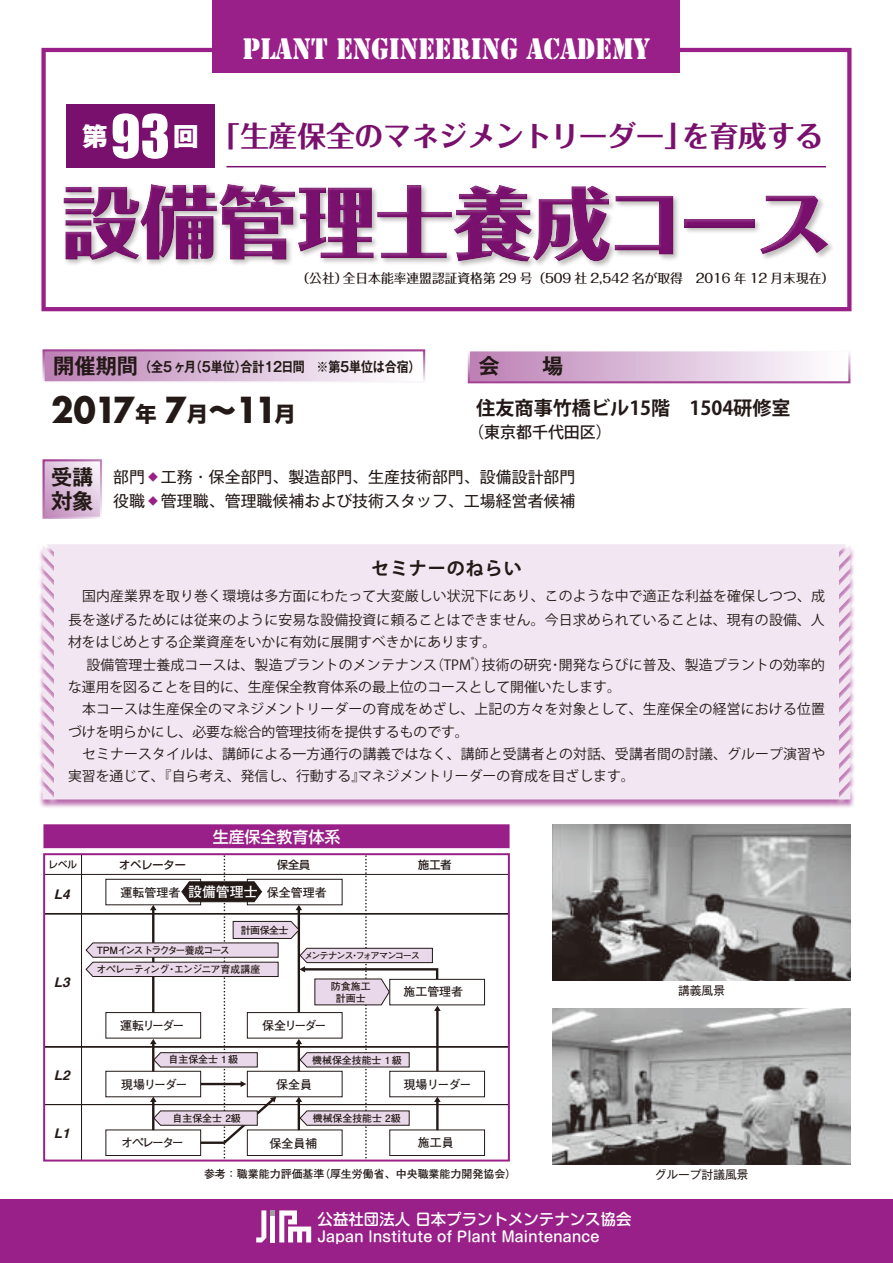
<style>
.page{position:relative;width:893px;height:1263px;background:#fff}
.page>*{position:absolute;margin:0;border:0;box-sizing:border-box;transform-origin:0 0}
.t1{font:800 78.6px "Folk Pro";letter-spacing:-.005em;color:#7a106d}
.t2{font:700 34.95px "Futura";letter-spacing:-.08em;color:#231916;scale:.94 1}
.t3{font:700 28.65px "Folk Pro";letter-spacing:-.015em;color:#7a106d}
.t4{font:27.6px "Stencil Std";color:#fff;scale:.9 1}
.t5{font:700 21.3px/23.4px "Gothic MB101 Pr 5 De";color:#231916}
.t6{font:700 19.2px "Koz Go Pro";color:#231916}
.t7{font:700 18px "Koz Go Pro";letter-spacing:.05em;color:#231916}
.t8{font:15.9px/23.4px "Gothic MB101 Pr 5";color:#231916}
.t9{font:500 15.9px "Koz Go Pro";color:#231916}
.t10{font:500 15.9px "Shin Go Pro";color:#fff}
.t11{font:15.45px "Shin M Go Pro Medium 90 pv RKSJ H";color:#fff}
.t12{font:14.25px "Shin M Go Pro Medium 90 pv RKSJ H";color:#fff}
.t13{font:13.8px/22.4px "Koz Go Pro";letter-spacing:.015em;color:#231916}
.t14{font:700 13.8px "Gothic MB101 Pr 5 De";letter-spacing:-.02em;color:#231916;scale:.87 1}
.t15{font:italic 700 13.35px "Helvetica";color:#231916}
.t16{font:500 12.75px "Folk Pro";color:#231916}
.t17{font:700 12px "Futo Go B101 Pro";color:#281f1d}
.t18{font:11.7px "Gothic MB101 Pr 5";color:#231916}
.t19{font:500 11.1px "Shin Go Pro";color:#231916}
.t20{font:700 10.95px "Futo Go B101 Pro";color:#231916}
.t21{font:700 9.9px/12px "Futo Go B101 Pro";letter-spacing:-.005em;color:#231916;text-align:center}
.t22{font:700 9.9px/18.9px "Futo Go B101 Pro";letter-spacing:-.08em;color:#231916}
.t23{font:500 9.45px "Shin Go Pro";color:#231916}
.t24{font:700 9.15px "Futo Go B101 Pro";letter-spacing:-.135em;color:#231916}
.t25{font:8.1px "Koz Go Pro";color:#231916}
.s1{font-family:"Gothic MB101 Pr 5";font-weight:800;font-size:25.5px;color:#fff}
.s2{font-family:"Impact";font-weight:400;font-size:55.35px;color:#fff}
.s3{font-size:21.3px}
.s4{font-family:"Hira Kaku Std W8";font-weight:400;font-size:21.15px}
.s5{font-family:"Hira Kaku Std W8";font-weight:400;font-size:28.8px}
.s6{color:#992088}
.s7{font-size:13.95px;color:#fff}
</style>
<div class="page">
<div style="left:0;top:1199px;width:893px;height:64px;background:#992088"></div>
<div style="left:41px;top:48px;width:810px;height:263px;background:#fff;border:4px solid #992088"></div>
<svg style="left:256px;top:1210px;width:55px;height:32px"></svg>
<img style="left:553px;top:1009px;width:297px;height:155px">
<img style="left:553px;top:825px;width:297px;height:155px">
<div style="left:44px;top:825px;width:465px;height:22px;background:#992088"></div>
<div style="left:43px;top:824px;width:467px;height:24px;border:1px solid #992088"></div>
<hr style="left:81px;top:854px;width:1px;height:306px;background:#231916">
<hr style="left:44px;top:874px;width:465px;height:1px;background:#231916">
<hr style="left:44px;top:913px;width:465px;height:1px;background:#231916">
<hr style="left:44px;top:1046px;width:465px;height:1px;background:#231916">
<hr style="left:44px;top:1104px;width:465px;height:1px;background:#231916">
<div style="left:43px;top:853px;width:467px;height:308px;border:2px solid #992088"></div>
<div style="left:389px;top:979px;width:96px;height:26px;border:1px solid #231916"></div>
<div style="left:389px;top:1071px;width:96px;height:26px;border:1px solid #231916"></div>
<div style="left:389px;top:1129px;width:96px;height:27px;border:1px solid #231916"></div>
<svg style="left:85px;top:855px;width:356px;height:305px"></svg>
<div style="left:38px;top:544px;width:817px;height:264px;background:#a23d92;opacity:.75"></div>
<div style="left:43px;top:544px;width:807px;height:255px;background:#f1e6f1"></div>
<div style="left:213px;top:0;width:467px;height:72px;background:#992088"></div>
<div style="left:469px;top:350px;width:380px;height:32px;background:linear-gradient(to right,#bc80b5,#feffff)"></div>
<div style="left:468px;top:349px;width:382px;height:34px;border:2px solid #fff"></div>
<div style="left:44px;top:350px;width:380px;height:32px;background:linear-gradient(to right,#bc80b5,#fff)"></div>
<div style="left:43px;top:349px;width:382px;height:34px;border:2px solid #fff"></div>
<svg style="left:46px;top:462px;width:53px;height:54px;background:#ddc1db"></svg>
<div style="left:43px;top:459px;width:59px;height:60px;border:2px solid #fff"></div>
<div style="left:66px;top:104px;width:149px;height:64px;background:#7a106d"></div>
<hr style="left:226px;top:166px;width:600px;height:1px;background:#7a106d">
<div style="left:62px;top:184px;width:769px;height:80px;background:#231916;opacity:.3"></div>
<h3 class="t4" style="left:243px;top:31px;width:454px">PLANT ENGINEERING ACADEMY</h3>
<h3 class="t3" style="left:82px;top:112px;width:743px"><span class="s1">第</span><span class="s2">93</span><span class="s1">回</span>「生産保全のマネジメントリーダー」を育成する</h3>
<h1 class="t1" style="left:62px;top:156px;width:773px">設備管理士養成コース</h1>
<p class="t16" style="left:296px;top:268px;width:539px">（公社）全日本能率連盟認証資格第 29 号（509 社 2,542 名が取得　2016 年 12 月末現在）</p>
<p class="t14" style="left:53px;top:355px;width:424px"><span class="s3">開催期間</span> （全5ヶ月（5単位）合計12日間　※第５単位は合宿）</p>
<h3 class="t5" style="left:478px;top:353px;width:87px">会　　場</h3>
<h2 class="t2" style="left:51px;top:385px;width:262px">2017<span class="s4">年</span> 7<span class="s4">月</span><span class="s5">～</span>11<span class="s4">月</span></h2>
<h3 class="t6" style="left:476px;top:396px;width:316px">住友商事竹橋ビル15階　1504研修室</h3>
<p class="t9" style="left:468px;top:422px;width:145px">（東京都千代田区）</p>
<h3 class="t5" style="left:51px;top:464px;width:44px">受講対象</h3>
<p class="t8" style="left:113px;top:464px;width:464px">部門<span class="s6">❖</span>工務・保全部門、製造部門、生産技術部門、設備設計部門役職<span class="s6">❖</span>管理職、管理職候補および技術スタッフ、工場経営者候補</p>
<h3 class="t7" style="left:371px;top:556px;width:152px">セミナーのねらい</h3>
<p class="t13" style="left:68px;top:584px;width:758px;line-height:24.5px;text-align:right">国内産業界を取り巻く環境は多方面にわたって大変厳しい状況下にあり、このような中で適正な利益を確保しつつ、成長を遂げるためには従来のように安易な設備投資に頼ることはできません。今日求められていることは、現有の設備、人</p>
<p class="t13" style="left:72px;top:631px;width:754px;text-indent:-4px">材をはじめとする企業資産をいかに有効に展開すべきかにあります。<br>　設備管理士養成コースは、製造プラントのメンテナンス（TPM ）技術の研究･開発ならびに普及、製造プラントの効率的</p>
<p class="t25" style="left:471px;top:655px;width:5px">®</p>
<p class="t13" style="left:68px;top:676px;width:759px">な運用を図ることを目的に、生産保全教育体系の最上位のコースとして開催いたします。<br>　本コースは生産保全のマネジメントリーダーの育成をめざし、上記の方々を対象として、生産保全の経営における位置づけを明らかにし、必要な総合的管理技術を提供するものです。<br>　セミナースタイルは、講師による一方通行の講義ではなく、講師と受講者との対話、受講者間の討議、グループ演習や実習を通じて、『自ら考え、発信し、行動する』マネジメントリーダーの育成を目ざします。</p>
<p class="t10" style="left:213px;top:823px;width:129px">生産保全教育体系</p>
<p class="t23" style="left:49px;top:857px;width:30px">レベル</p>
<p class="t19" style="left:119px;top:855px;width:68px">オペレーター</p>
<p class="t19" style="left:277px;top:855px;width:35px">保全員</p>
<p class="t19" style="left:418px;top:855px;width:35px">施工者</p>
<p class="t15" style="left:54px;top:884px;width:22px">L4</p>
<p class="t17" style="left:121px;top:883px;width:208px">運転管理者 <span class="s7">設備管理士</span> 保全管理者</p>
<p class="t21" style="left:241px;top:923px;width:49px">計画保全士</p>
<p class="t15" style="left:54px;top:971px;width:22px">L3</p>
<p class="t15" style="left:54px;top:1064px;width:22px">L2</p>
<p class="t15" style="left:54px;top:1123px;width:22px">L1</p>
<p class="t22" style="left:97px;top:940px;width:165px">TPMインストラクター養成コース<br>オペレーティング・エンジニア育成講座</p>
<p class="t24" style="left:305px;top:948px;width:117px">メンテナンス・フォアマンコース</p>
<p class="t21" style="left:331px;top:979px;width:41px">防食施工計画士</p>
<p class="t17" style="left:120px;top:1016px;width:66px">運転リーダー</p>
<p class="t17" style="left:262px;top:1016px;width:66px">保全リーダー</p>
<p class="t17" style="left:403px;top:982px;width:61px">施工管理者</p>
<p class="t21" style="left:169px;top:1052px;width:71px">自主保全士 1級</p>
<p class="t21" style="left:312px;top:1053px;width:91px">機械保全技能士 1級</p>
<p class="t17" style="left:121px;top:1074px;width:68px">現場リーダー</p>
<p class="t17" style="left:276px;top:1074px;width:37px">保全員</p>
<p class="t17" style="left:404px;top:1074px;width:69px">現場リーダー</p>
<p class="t21" style="left:173px;top:1111px;width:70px">自主保全士 2級</p>
<p class="t21" style="left:313px;top:1111px;width:89px">機械保全技能士 2級</p>
<p class="t17" style="left:121px;top:1133px;width:64px">オペレーター</p>
<p class="t17" style="left:270px;top:1133px;width:49px">保全員補</p>
<p class="t17" style="left:418px;top:1132px;width:37px">施工員</p>
<p class="t20" style="left:204px;top:1165px;width:314px">参考：職業能力評価基準（厚生労働省、中央職業能力開発協会）</p>
<p class="t11" style="left:318px;top:1206px;width:316px">公益社団法人 日本プラントメンテナンス協会</p>
<p class="t12" style="left:318px;top:1224px;width:283px">Japan lnstitute of Plant Maintenance</p>
<p class="t18" style="left:678px;top:981px;width:48px">講義風景</p>
<p class="t18" style="left:655px;top:1164px;width:95px">グループ討議風景</p>
</div>
